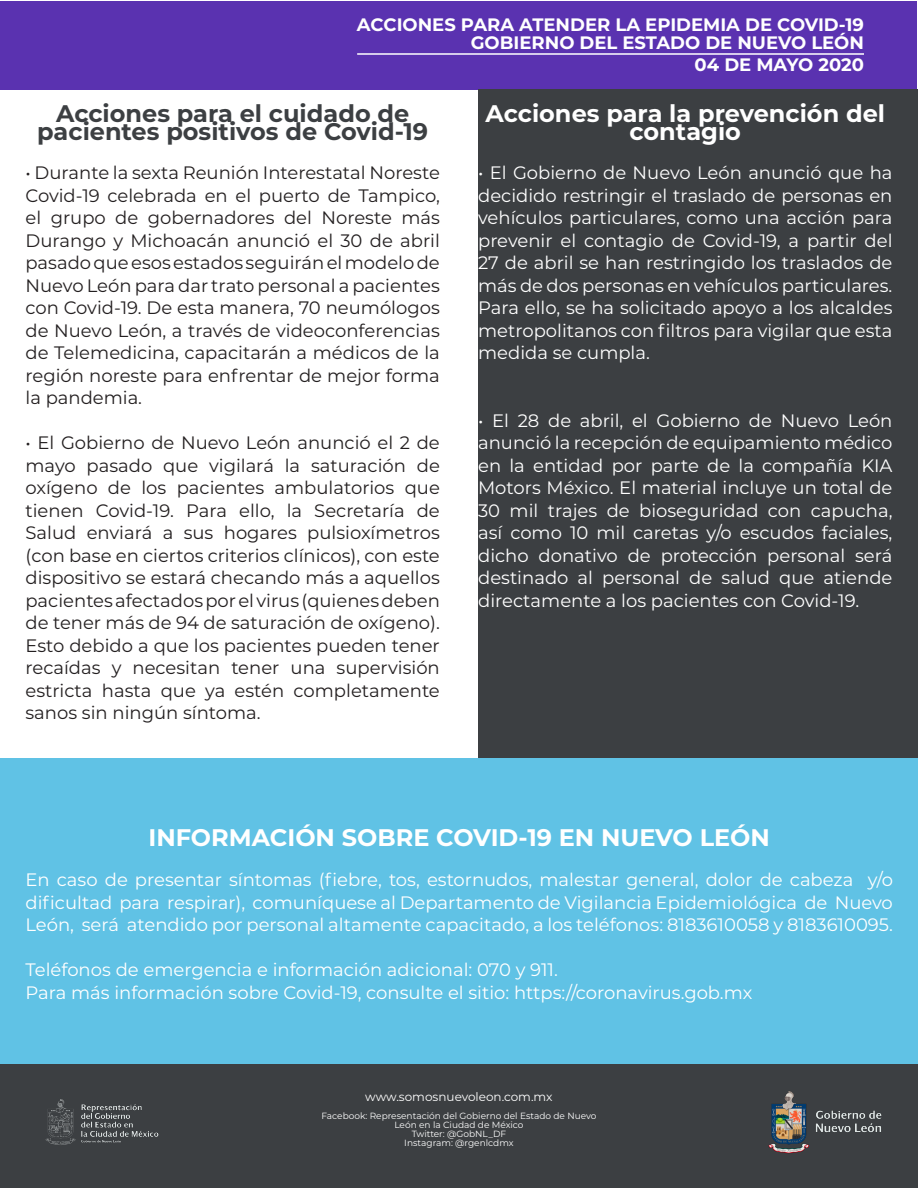
<style>
.page{position:relative;width:918px;height:1188px;background:#fff}
.page>*{position:absolute;margin:0;border:0;box-sizing:border-box;transform-origin:0 0}
.Titulo{font:700 24px/18px "Montserrat";color:#fff;text-align:center}
.Titulo-2{font:700 24px/18px "Montserrat";color:#3c3f42;text-align:center}
.Párrafo{font:18px/22.5px "Montserrat";color:#fff;text-align:justify}
.Párrafo-2{font:18px/22.5px "Montserrat";color:#231f20;text-align:justify}
.t1{font:700 18px/18px "Montserrat";color:#fff;text-align:right}
.t2{font:12px "Montserrat";color:#fff}
.t3{font:9px/9px "Montserrat";color:#fff;text-align:center}
</style>
<div class="page">
<div style="left:0;top:1064px;width:918px;height:124px;background:#3c3f42"></div>
<img style="left:768px;top:1091px;width:114px;height:63px">
<div style="left:1px;top:1px;width:916px;height:88px;background:#5a32b0"></div>
<img style="left:45px;top:1099px;width:114px;height:46px">
<hr style="left:357px;top:53px;width:507px;height:2px;background:#fff">
<div style="left:478px;top:89px;width:440px;height:669px;background:#3c3f42"></div>
<div style="left:0;top:758px;width:918px;height:306px;background:#60c2e5"></div>
<p class="t1" style="left:357px;top:15px;width:509px">ACCIONES PARA ATENDER LA EPIDEMIA DE COVID-19<br>GOBIERNO DEL ESTADO DE NUEVO LEÓN</p>
<p class="t1" style="left:695px;top:55px;width:171px">04 DE MAYO 2020</p>
<p class="Titulo" style="left:486px;top:103px;width:401px">Acciones para la prevención del contagio</p>
<p class="Párrafo" style="left:478px;top:161px;width:416px">• El Gobierno de Nuevo León anunció que ha decidido restringir el traslado de personas en vehículos particulares, como una acción para prevenir el contagio de Covid-19, a partir del 27 de abril se han restringido los traslados de más de dos personas en vehículos particulares.<br>Para ello, se ha solicitado apoyo a los alcaldes metropolitanos con filtros para vigilar que esta medida se cumpla.</p>
<p class="Titulo-2" style="left:37px;top:103px;width:392px">Acciones para el cuidado de pacientes positivos de Covid-19</p>
<p class="Párrafo-2" style="left:26px;top:161px;width:416px">• Durante la sexta Reunión Interestatal Noreste Covid-19 celebrada en el puerto de Tampico, el grupo de gobernadores del Noreste más Durango y Michoacán anunció el 30 de abril pasado que esos estados seguirán el modelo de Nuevo León para dar trato personal a pacientes con Covid-19. De esta manera, 70 neumólogos de Nuevo León, a través de videoconferencias de Telemedicina, capacitarán a médicos de la región noreste para enfrentar de mejor forma la pandemia.</p>
<p class="Párrafo-2" style="left:26px;top:431px;width:416px">• El Gobierno de Nuevo León anunció el 2 de mayo pasado que vigilará la saturación de oxígeno de los pacientes ambulatorios que tienen Covid-19. Para ello, la Secretaría de Salud enviará a sus hogares pulsioxímetros (con base en ciertos criterios clínicos), con este dispositivo se estará checando más a aquellos pacientes afectados por el virus (quienes deben de tener más de 94 de saturación de oxígeno).<br>Esto debido a que los pacientes pueden tener recaídas y necesitan tener una supervisión estricta hasta que ya estén completamente sanos sin ningún síntoma.</p>
<p class="Párrafo" style="left:478px;top:408px;width:416px">• El 28 de abril, el Gobierno de Nuevo León anunció la recepción de equipamiento médico en la entidad por parte de la compañía KIA Motors México. El material incluye un total de 30 mil trajes de bioseguridad con capucha, así como 10 mil caretas y/o escudos faciales, dicho donativo de protección personal será destinado al personal de salud que atiende directamente a los pacientes con Covid-19.</p>
<p class="Titulo" style="left:149px;top:827px;width:623px">INFORMACIÓN SOBRE COVID-19 EN NUEVO LEÓN</p>
<p class="Párrafo" style="left:26px;top:868px;width:869px">En caso de presentar síntomas (fiebre, tos, estornudos, malestar general, dolor de cabeza y/o dificultad para respirar), comuníquese al Departamento de Vigilancia Epidemiológica de Nuevo León, será atendido por personal altamente capacitado, a los teléfonos: 8183610058 y 8183610095.</p>
<p class="Párrafo" style="left:26px;top:958px;width:534px">Teléfonos de emergencia e información adicional: 070 y 911.</p>
<p class="Párrafo" style="left:26px;top:980px;width:728px">Para más información sobre Covid-19, consulte el sitio: https://coronavirus.gob.mx</p>
<p class="t2" style="left:365px;top:1089px;width:189px">www.somosnuevoleon.com.mx</p>
<p class="t3" style="left:321px;top:1111px;width:277px">Facebook: Representación del Gobierno del Estado de Nuevo<br>León en la Ciudad de México<br>Twitter: @GobNL_DF<br>Instagram: @rgenlcdmx</p>
</div>
